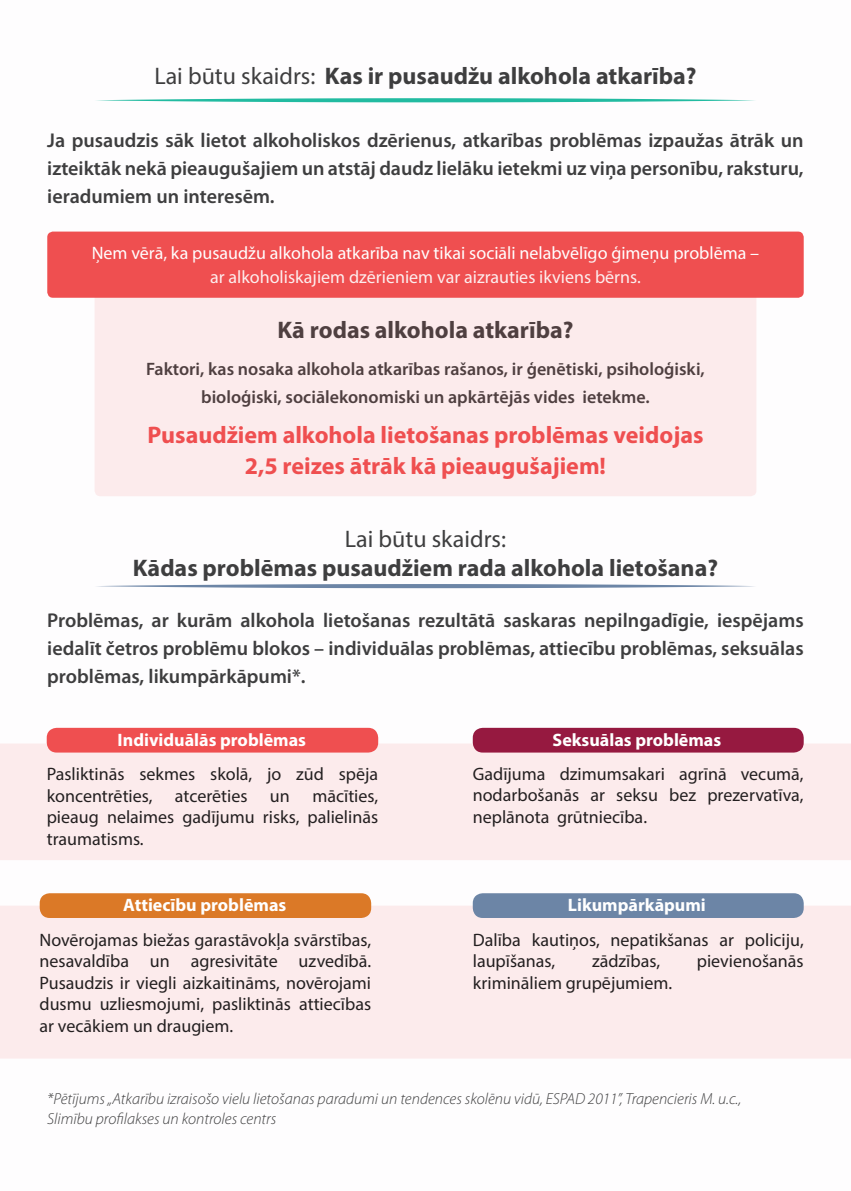
<style>
.page{position:relative;width:851px;height:1191px;background:#fff}
.page>*{position:absolute;margin:0;border:0;box-sizing:border-box;transform-origin:0 0}
.MPR_normal{font:700 24px "Myriad Pro";color:#3e3e3f}
.MPR_normal-2{font:700 24px "Myriad Pro";color:#ef4f50}
.t1{font:24px "Myriad Pro";color:#3e3e3f}
.MPR_small{font:600 20px/28px "Myriad Pro";color:#3e3e3f;text-align:justify}
.MPR_small-2{font:18px/21.6px "Myriad Pro";color:#231f20;text-align:justify}
.MPR_small-3{font:18px "Myriad Pro";color:#fff}
.MPR_small-4{font:600 18px/28px "Myriad Pro";color:#3e3e3f;text-align:center}
.MPR_normal-3{font:700 18px "Myriad Pro";color:#fff}
.MPR_small-5{font:italic 300 16px "Myriad Pro";color:#3e3e3f}
.s1{font-weight:400}
</style>
<div class="page">
<div style="left:0;top:743px;width:850px;height:117px;background:#fcebec"></div>
<div style="left:0;top:905px;width:850px;height:153px;background:#fcebec"></div>
<svg style="left:96px;top:98px;width:659px;height:4px"></svg>
<svg style="left:97px;top:584px;width:657px;height:4px;background:#95a6be"></svg>
<div style="left:47px;top:231px;width:756px;height:67px;background:#ef4f50;border-radius:6px"></div>
<div style="left:47px;top:728px;width:331px;height:24px;background:#ef4f50;border-radius:10px"></div>
<div style="left:472px;top:728px;width:331px;height:24px;background:#961940;border-radius:10px"></div>
<div style="left:40px;top:893px;width:331px;height:25px;background:#db7927;border-radius:10px"></div>
<div style="left:472px;top:893px;width:331px;height:25px;background:#6c85a6;border-radius:10px"></div>
<svg style="left:94px;top:258px;width:662px;height:238px;fill:#fcebec"></svg>
<p class="MPR_normal" style="left:154px;top:60px;width:543px"><span class="s1">Lai būtu skaidrs:</span> Kas ir pusaudžu alkohola atkarība?</p>
<p class="MPR_small" style="left:47px;top:126px;width:757px">Ja pusaudzis sāk lietot alkoholiskos dzērienus, atkarības problēmas izpaužas ātrāk un izteiktāk nekā pieaugušajiem un atstāj daudz lielāku ietekmi uz viņa personību, raksturu, ieradumiem un interesēm.</p>
<p class="MPR_small-3" style="left:92px;top:242px;width:669px">Ņem vērā, ka pusaudžu alkohola atkarība nav tikai sociāli nelabvēlīgo ģimeņu problēma –</p>
<p class="MPR_small-3" style="left:210px;top:266px;width:432px">ar alkoholiskajiem dzērieniem var aizrauties ikviens bērns.</p>
<p class="MPR_normal" style="left:277px;top:315px;width:297px">Kā rodas alkohola atkarība?</p>
<p class="MPR_small-4" style="left:146px;top:354px;width:560px">Faktori, kas nosaka alkohola atkarības rašanos, ir ģenētiski, psiholoģiski, bioloģiski, sociālekonomiski un apkārtējās vides ietekme.</p>
<p class="MPR_normal-2" style="left:147px;top:420px;width:557px">Pusaudžiem alkohola lietošanas problēmas veidojas</p>
<p class="MPR_normal-2" style="left:245px;top:450px;width:362px">2,5 reizes ātrāk kā pieaugušajiem!</p>
<p class="t1" style="left:345px;top:524px;width:162px">Lai būtu skaidrs:</p>
<p class="MPR_normal" style="left:133px;top:552px;width:586px">Kādas problēmas pusaudžiem rada alkohola lietošana?</p>
<p class="MPR_small" style="left:47px;top:606px;width:757px">Problēmas, ar kurām alkohola lietošanas rezultātā saskaras nepilngadīgie, iespējams iedalīt četros problēmu blokos – individuālas problēmas, attiecību problēmas, seksuālas problēmas, likumpārkāpumi*.</p>
<p class="MPR_normal-3" style="left:118px;top:728px;width:190px">Individuālās problēmas</p>
<p class="MPR_normal-3" style="left:552px;top:728px;width:170px">Seksuālas problēmas</p>
<p class="MPR_small-2" style="left:47px;top:763px;width:333px">Pasliktinās sekmes skolā, jo zūd spēja koncentrēties, atcerēties un mācīties, pieaug nelaimes gadījumu risks, palielinās traumatisms.</p>
<p class="MPR_small-2" style="left:472px;top:762px;width:332px">Gadījuma dzimumsakari agrīnā vecumā, nodarbošanās ar seksu bez prezervatīva, neplānota grūtniecība.</p>
<p class="MPR_normal-3" style="left:123px;top:893px;width:164px">Attiecību problēmas</p>
<p class="MPR_normal-3" style="left:567px;top:893px;width:139px">Likumpārkāpumi</p>
<p class="MPR_small-2" style="left:40px;top:928px;width:333px">Novērojamas biežas garastāvokļa svārstības, nesavaldība un agresivitāte uzvedībā.<br>Pusaudzis ir viegli aizkaitināms, novērojami dusmu uzliesmojumi, pasliktinās attiecības ar vecākiem un draugiem.</p>
<p class="MPR_small-2" style="left:472px;top:928px;width:332px">Dalība kautiņos, nepatikšanas ar policiju, laupīšanas,</p>
<p class="MPR_small-2" style="left:592px;top:950px;width:70px">zādzības,</p>
<p class="MPR_small-2" style="left:696px;top:950px;width:108px">pievienošanās</p>
<p class="MPR_small-2" style="left:472px;top:971px;width:201px">krimināliem grupējumiem.</p>
<p class="MPR_small-5" style="left:47px;top:1088px;width:695px">*Pētījums „Atkarību izraisošo vielu lietošanas paradumi un tendences skolēnu vidū, ESPAD 2011”, Trapencieris M. u.c.,</p>
<p class="MPR_small-5" style="left:47px;top:1108px;width:231px">Slimību profilakses un kontroles centrs</p>
</div>
